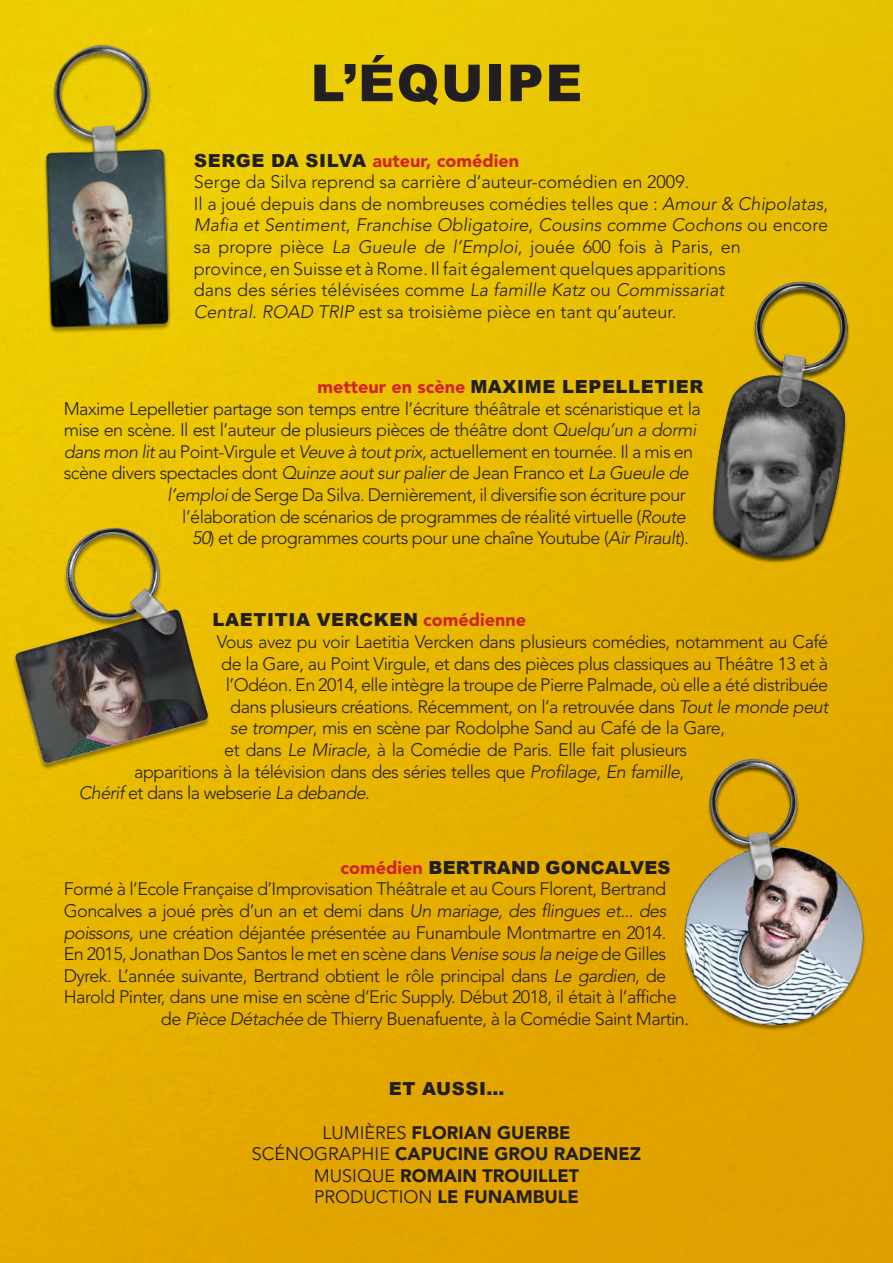
<style>
.page{position:relative;width:893px;height:1263px;background:#fff}
.page>*{position:absolute;margin:0;border:0;box-sizing:border-box;transform-origin:0 0}
.t1{font:900 51px "Arial";letter-spacing:.035em;color:#231f20}
.t2{font:300 18px "Avenir LT Std";letter-spacing:-.03em;color:#231f20}
.t3{font:300 18px/21.6px "Avenir LT Std";color:#231f20}
.t4{font:900 18px/21.6px "Avenir LT Std";color:#231f20;text-align:center}
.t5{font:900 18px "Arial";letter-spacing:.035em;color:#231f20}
.t6{font:900 18px "Arial";letter-spacing:.005em;color:#231f20}
.s1{font-family:"Arial";font-weight:900}
.s2{font-weight:900;color:#d0232a}
.s3{font-style:italic}
.s4{font-family:"Avenir LT Std";color:#d0232a}
.s5{font-weight:400}
</style>
<div class="page">
<div style="left:0;top:0;width:893px;height:1263px;background:linear-gradient(to bottom,#eccc03,#e2a300)"></div>
<img style="left:37px;top:38px;width:141px;height:298px">
<img style="left:5px;top:523px;width:214px;height:247px">
<img style="left:674px;top:735px;width:202px;height:304px">
<img style="left:708px;top:277px;width:147px;height:294px">
<h1 class="t1" style="left:311px;top:46px;width:273px">L’ÉQUIPE</h1>
<p class="t3" style="left:194px;top:150px;width:635px"><span class="s1">SERGE DA SILVA</span> <span class="s2">auteur, comédien<br></span>Serge da Silva reprend sa carrière d’auteur-comédien en 2009.<br>Il a joué depuis dans de nombreuses comédies telles que : <span class="s3">Amour &amp; Chipolatas</span>, <span class="s3">Mafia et Sentiment</span>, <span class="s3">Franchise Obligatoire</span>, <span class="s3">Cousins comme Cochons</span> ou encore sa propre pièce <span class="s3">La Gueule de l’Emploi</span>, jouée 600 fois à Paris, en<br>province, en Suisse et à Rome. Il fait également quelques apparitions<br>dans des séries télévisées comme <span class="s3">La famille Katz</span> ou <span class="s3">Commissariat<br>Central</span>. <span class="s3">ROAD TRIP</span> est sa troisième pièce en tant qu’auteur.</p>
<p class="t5" style="left:317px;top:373px;width:388px"><span class="s4">metteur en scène</span> MAXIME LEPELLETIER</p>
<p class="t2" style="left:64px;top:398px;width:639px">Maxime Lepelletier partage son temps entre l’écriture théâtrale et scénaristique et la</p>
<p class="t2" style="left:64px;top:419px;width:634px">mise en scène. Il est l’auteur de plusieurs pièces de théâtre dont <span class="s3">Quelqu’un a dormi</span></p>
<p class="t2" style="left:64px;top:441px;width:631px"><span class="s3">dans mon lit</span> au Point-Virgule et <span class="s3">Veuve à tout prix</span>, actuellement en tournée. Il a mis en</p>
<p class="t2" style="left:64px;top:463px;width:626px">scène divers spectacles dont <span class="s3">Quinze aout sur palier</span> de Jean Franco et <span class="s3">La Gueule de</span></p>
<p class="t2" style="left:167px;top:484px;width:520px"><span class="s3">l’emploi</span> de Serge Da Silva. Dernièrement, il diversifie son écriture pour</p>
<p class="t2" style="left:182px;top:506px;width:505px">l’élaboration de scénarios de programmes de réalité virtuelle (<span class="s3">Route</span></p>
<p class="t2" style="left:192px;top:527px;width:498px"><span class="s3">50</span>) et de programmes courts pour une chaîne Youtube (<span class="s3">Air Pirault</span>).</p>
<p class="t5" style="left:213px;top:607px;width:315px">LAETITIA VERCKEN <span class="s4">comédienne</span></p>
<p class="t2" style="left:217px;top:631px;width:613px">Vous avez pu voir Laetitia Vercken dans plusieurs comédies, notamment au Café</p>
<p class="t2" style="left:221px;top:653px;width:608px">de la Gare, au Point Virgule, et dans des pièces plus classiques au Théâtre 13 et à</p>
<p class="t2" style="left:226px;top:674px;width:604px">l’Odéon. En 2014, elle intègre la troupe de Pierre Palmade, où elle a été distribuée</p>
<p class="t2" style="left:230px;top:696px;width:599px">dans plusieurs créations. Récemment, on l’a retrouvée dans <span class="s3">Tout le monde peut</span></p>
<p class="t2" style="left:230px;top:718px;width:496px"><span class="s3">se tromper</span>, mis en scène par Rodolphe Sand au Café de la Gare,</p>
<p class="t2" style="left:224px;top:739px;width:464px">et dans <span class="s3">Le Miracle,</span> à la Comédie de Paris. Elle fait plusieurs</p>
<p class="t2" style="left:134px;top:761px;width:551px">apparitions à la télévision dans des séries telles que <span class="s3">Profilage</span>, <span class="s3">En famille</span>,</p>
<p class="t2" style="left:79px;top:782px;width:293px"><span class="s3">Chérif</span> et dans la webserie <span class="s3">La debande</span>.</p>
<p class="t6" style="left:341px;top:854px;width:331px"><span class="s4">comédien</span> BERTRAND GONCALVES</p>
<p class="t2" style="left:64px;top:879px;width:604px">Formé à l’Ecole Française d’Improvisation Théâtrale et au Cours Florent, Bertrand</p>
<p class="t2" style="left:64px;top:900px;width:604px">Goncalves a joué près d’un an et demi dans <span class="s3">Un mariage, des flingues et... des</span></p>
<p class="t2" style="left:64px;top:922px;width:604px"><span class="s3">poissons</span>, une création déjantée présentée au Funambule Montmartre en 2014.</p>
<p class="t2" style="left:64px;top:943px;width:604px">En 2015, Jonathan Dos Santos le met en scène dans <span class="s3">Venise sous la neige</span> de Gilles</p>
<p class="t2" style="left:64px;top:965px;width:604px">Dyrek. L’année suivante, Bertrand obtient le rôle principal dans <span class="s3">Le gardien</span>, de</p>
<p class="t2" style="left:64px;top:987px;width:614px">Harold Pinter, dans une mise en scène d’Eric Supply. Début 2018, il était à l’affiche</p>
<p class="t2" style="left:161px;top:1008px;width:530px">de <span class="s3">Pièce Détachée</span> de Thierry Buenafuente, à la Comédie Saint Martin.</p>
<p class="t5" style="left:389px;top:1076px;width:117px">ET AUSSI...</p>
<p class="t4" style="left:252px;top:1121px;width:391px"><span class="s5">LUMIÈRES</span> FLORIAN GUERBE<br><span class="s5">SCÉNOGRAPHIE</span> CAPUCINE GROU RADENEZ<br><span class="s5">MUSIQUE</span> ROMAIN TROUILLET<br><span class="s5">PRODUCTION</span> LE FUNAMBULE</p>
</div>
